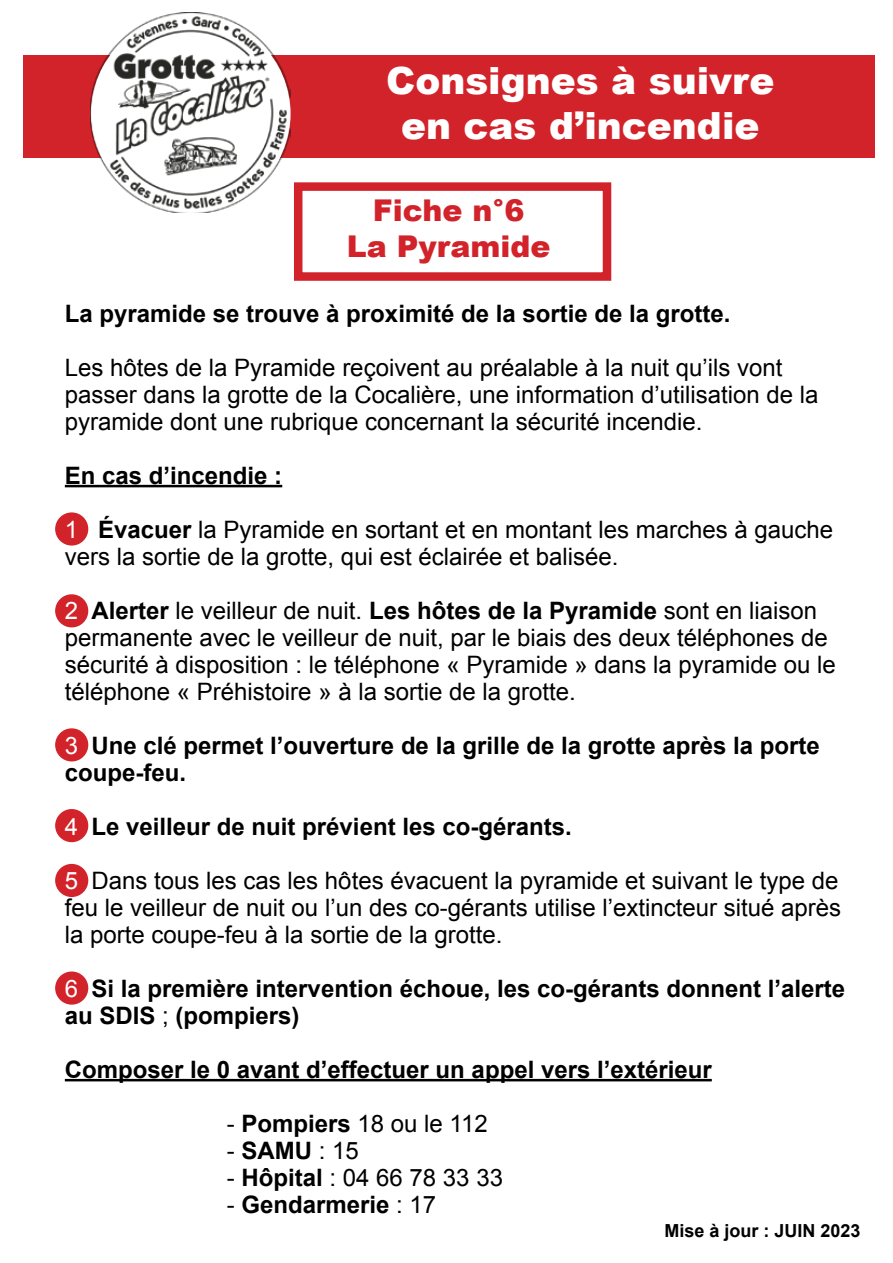
<style>
.page{position:relative;width:893px;height:1263px;background:#fff}
.page>*{position:absolute;margin:0;border:0;box-sizing:border-box;transform-origin:0 0}
.t1{font:900 37.5px/45px "Arial";color:#fff;text-align:center}
.t2{font:900 30px/36px "Arial";color:#d2232a;text-align:center}
.t3{font:24px/27px "Arial";color:#000}
.t4{font:700 24px/27px "Arial";color:#000}
.t5{font:700 18px "Arial";color:#000}
.t6{font:900 18px "Arial";color:#000}
.s1{color:#fff}
.s2{font-weight:700}
.s3{font-weight:400;color:#fff}
.s4{font-weight:400}
</style>
<div class="page">
<div style="left:23px;top:55px;width:851px;height:103px;background:#d2232a"></div>
<img style="left:91px;top:13px;width:200px;height:200px">
<div style="left:56px;top:513px;width:32px;height:32px;background:#d2232a;border-radius:50%"></div>
<div style="left:55px;top:512px;width:33px;height:34px;border:2px solid #d2232a;border-radius:50%"></div>
<div style="left:56px;top:595px;width:32px;height:32px;background:#d2232a;border-radius:50%"></div>
<div style="left:55px;top:594px;width:33px;height:33px;border:2px solid #d2232a;border-radius:50%"></div>
<div style="left:56px;top:729px;width:32px;height:32px;background:#d2232a;border-radius:50%"></div>
<div style="left:55px;top:728px;width:33px;height:33px;border:2px solid #d2232a;border-radius:50%"></div>
<div style="left:56px;top:810px;width:32px;height:31px;background:#d2232a;border-radius:50%"></div>
<div style="left:55px;top:809px;width:33px;height:33px;border:2px solid #d2232a;border-radius:50%"></div>
<div style="left:56px;top:865px;width:32px;height:31px;background:#d2232a;border-radius:50%"></div>
<div style="left:55px;top:864px;width:33px;height:33px;border:2px solid #d2232a;border-radius:50%"></div>
<div style="left:56px;top:972px;width:32px;height:32px;background:#d2232a;border-radius:50%"></div>
<div style="left:55px;top:971px;width:33px;height:34px;border:2px solid #d2232a;border-radius:50%"></div>
<hr style="left:65px;top:485px;width:217px;height:2px;background:#000">
<hr style="left:65px;top:1079px;width:647px;height:2px;background:#000">
<div style="left:294px;top:182px;width:317px;height:99px;border:9px solid #d2232a"></div>
<h1 class="t1" style="left:386px;top:57px;width:390px">Consignes à suivre en cas d’incendie</h1>
<p class="t2" style="left:347px;top:192px;width:205px">Fiche n°6<br>La Pyramide</p>
<p class="t4" style="left:65px;top:300px;width:667px">La pyramide se trouve à proximité de la sortie de la grotte.</p>
<p class="t3" style="left:65px;top:354px;width:755px">Les hôtes de la Pyramide reçoivent au préalable à la nuit qu’ils vont passer dans la grotte de la Cocalière, une information d’utilisation de la pyramide dont une rubrique concernant la sécurité incendie.</p>
<p class="t4" style="left:65px;top:462px;width:219px">En cas d’incendie :</p>
<p class="t3" style="left:65px;top:516px;width:770px"><span class="s1">1</span> <span class="s2">Évacuer</span> la Pyramide en sortant et en montant les marches à gauche vers la sortie de la grotte, qui est éclairée et balisée.</p>
<p class="t3" style="left:65px;top:597px;width:773px"><span class="s1">2</span> <span class="s2">Alerter</span> le veilleur de nuit. <span class="s2">Les hôtes de la Pyramide</span> sont en liaison permanente avec le veilleur de nuit, par le biais des deux téléphones de sécurité à disposition : le téléphone « Pyramide » dans la pyramide ou le téléphone « Préhistoire » à la sortie de la grotte.</p>
<p class="t4" style="left:65px;top:732px;width:756px"><span class="s3">3</span> Une clé permet l’ouverture de la grille de la grotte après la porte coupe-feu.</p>
<p class="t4" style="left:65px;top:813px;width:508px"><span class="s3">4</span> Le veilleur de nuit prévient les co-gérants.</p>
<p class="t3" style="left:65px;top:867px;width:778px;text-align:justify"><span class="s1">5</span> Dans tous les cas les hôtes évacuent la pyramide et suivant le type de feu le veilleur de nuit ou l’un des co-gérants utilise l’extincteur situé après la porte coupe-feu à la sortie de la grotte.</p>
<p class="t4" style="left:65px;top:975px;width:782px"><span class="s3">6</span> Si la première intervention échoue, les co-gérants donnent l’alerte au SDIS</p>
<p class="t4" style="left:162px;top:1002px;width:139px"><span class="s4">;</span> (pompiers)</p>
<p class="t4" style="left:65px;top:1056px;width:649px">Composer le 0 avant d’effectuer un appel vers l’extérieur</p>
<p class="t3" style="left:227px;top:1110px;width:263px">- <span class="s2">Pompiers</span> 18 ou le 112</p>
<p class="t4" style="left:227px;top:1137px;width:33px"><span class="s4">-</span> SAMU</p>
<p class="t3" style="left:319px;top:1137px;width:42px">: 15</p>
<p class="t3" style="left:227px;top:1164px;width:278px">- <span class="s2">Hôpital</span> : 04 66 78 33 33</p>
<p class="t4" style="left:227px;top:1191px;width:211px"><span class="s4">-</span> Gendarmerie <span class="s4">: 17</span></p>
<p class="t5" style="left:664px;top:1219px;width:121px">Mise à jour : JUIN</p>
<p class="t5" style="left:820px;top:1219px;width:42px">2023</p>
<p class="t6" style="left:753px;top:1219px;width:97px">Juin 2020</p>
</div>
